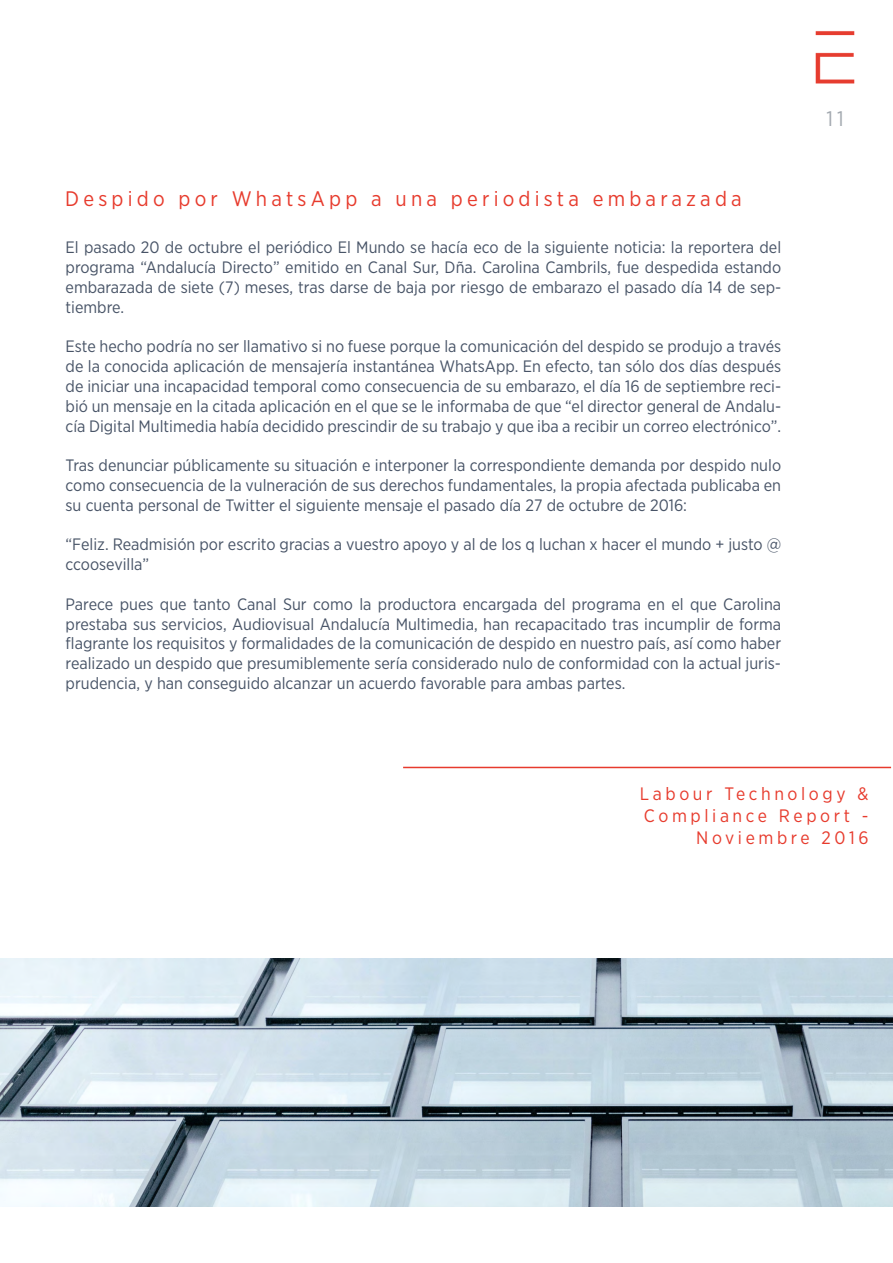
<style>
.page{position:relative;width:893px;height:1263px;background:#fff}
.page>*{position:absolute;margin:0;border:0;box-sizing:border-box;transform-origin:0 0}
.t1{font:21px "Gotham Narrow";letter-spacing:.2em;color:#e73b2d}
.t2{font:21px "Gotham Narrow";color:#a3a9b0}
.t3{font:18px/21.6px "Gotham Narrow";letter-spacing:.2em;color:#e73b2d;text-align:right}
.t4{font:16.5px/19.8px "Gotham Narrow";color:#485467;text-align:justify}
</style>
<div class="page">
<img style="left:815px;top:31px;width:40px;height:53px">
<hr style="left:403px;top:767px;width:488px;height:1px;background:#e73b2d">
<img style="left:0;top:959px;width:893px;height:247px">
<p class="t1" style="left:65px;top:185px;width:678px">Despido por WhatsApp a una periodista embarazada</p>
<p class="t4" style="left:66px;top:237px;width:717px">El pasado 20 de octubre el periódico El Mundo se hacía eco de la siguiente noticia: la reportera del programa “Andalucía Directo” emitido en Canal Sur, Dña. Carolina Cambrils, fue despedida estando embarazada de siete (7) meses, tras darse de baja por riesgo de embarazo el pasado día 14 de sep&shy;tiembre.</p>
<p class="t4" style="left:66px;top:336px;width:717px">Este hecho podría no ser llamativo si no fuese porque la comunicación del despido se produjo a través de la conocida aplicación de mensajería instantánea WhatsApp. En efecto, tan sólo dos días después de iniciar una incapacidad temporal como consecuencia de su embarazo, el día 16 de septiembre reci&shy;bió un mensaje en la citada aplicación en el que se le informaba de que “el director general de Andalu&shy;cía Digital Multimedia había decidido prescindir de su trabajo y que iba a recibir un correo electrónico”.</p>
<p class="t4" style="left:66px;top:455px;width:717px">Tras denunciar públicamente su situación e interponer la correspondiente demanda por despido nulo como consecuencia de la vulneración de sus derechos fundamentales, la propia afectada publicaba en su cuenta personal de Twitter el siguiente mensaje el pasado día 27 de octubre de 2016:</p>
<p class="t4" style="left:66px;top:534px;width:717px">“Feliz. Readmisión por escrito gracias a vuestro apoyo y al de los q luchan x hacer el mundo + justo @ ccoosevilla”</p>
<p class="t4" style="left:66px;top:594px;width:717px">Parece pues que tanto Canal Sur como la productora encargada del programa en el que Carolina prestaba sus servicios, Audiovisual Andalucía Multimedia, han recapacitado tras incumplir de forma flagrante los requisitos y formalidades de la comunicación de despido en nuestro país, así como haber realizado un despido que presumiblemente sería considerado nulo de conformidad con la actual juris&shy;prudencia, y han conseguido alcanzar un acuerdo favorable para ambas partes.</p>
<p class="t2" style="left:826px;top:106px;width:19px">11</p>
<p class="t3" style="left:640px;top:783px;width:230px">Labour Technology &amp;<br>Compliance Report -<br>Noviembre 2016</p>
</div>
